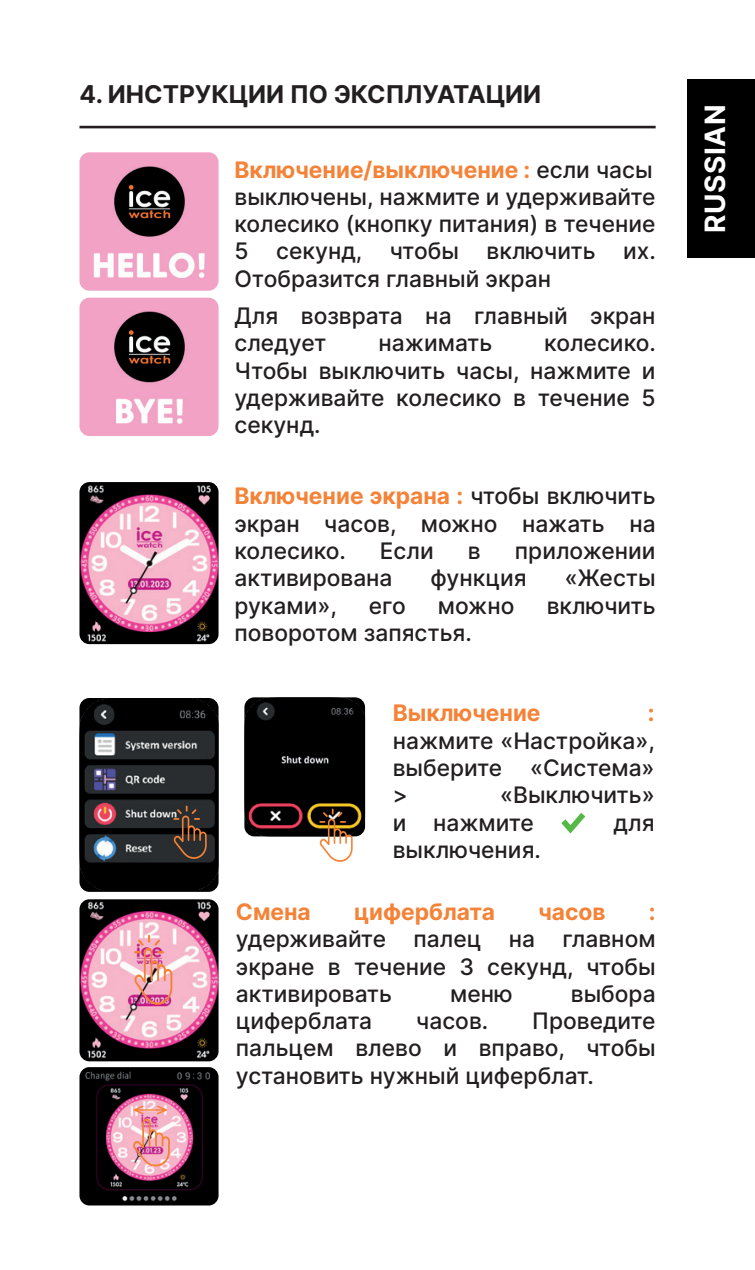
<style>
.page{position:relative;width:755px;height:1270px;background:#fff}
.page>*{position:absolute;margin:0;border:0;box-sizing:border-box;transform-origin:0 0}
.t1{font:700 28px "Inter";letter-spacing:.02em;color:#fff}
.t2{font:700 24.5px "Inter";color:#231f20}
.t3{font:500 22.75px/27.3px "Inter";color:#231f20;text-align:justify}
.t4{font:700 22.75px "Inter";color:#f48237}
.s1{font-weight:700;color:#f48237}
</style>
<div class="page">
<div style="left:687px;top:79px;width:67px;height:179px;background:#000"></div>
<hr style="left:79px;top:126px;width:576px;height:2px;background:#231f20">
<svg style="left:561px;top:813px;width:25px;height:21px"></svg>
<img style="left:244px;top:697px;width:121px;height:139px">
<svg style="left:319px;top:809px;width:33px;height:53px"></svg>
<img style="left:79px;top:698px;width:139px;height:193px">
<img style="left:79px;top:152px;width:139px;height:139px">
<img style="left:79px;top:298px;width:139px;height:138px">
<img style="left:79px;top:482px;width:139px;height:162px">
<img style="left:79px;top:1067px;width:139px;height:138px">
<svg style="left:133px;top:1106px;width:37px;height:60px;background:#eca3a9"></svg>
<img style="left:79px;top:899px;width:139px;height:162px">
<svg style="left:134px;top:935px;width:38px;height:70px;background:#e799a5"></svg>
<svg style="left:173px;top:806px;width:33px;height:53px;background:#4a392d"></svg>
<p class="t2" style="left:79px;top:76px;width:463px">4. ИНСТРУКЦИИ ПО ЭКСПЛУАТАЦИИ</p>
<p class="t3" style="left:234px;top:155px;width:422px;text-align:left"><span class="s1">Включение/выключение :</span> если часы выключены, нажмите и удерживайте колесико (кнопку питания) в течение<br>5 секунд, чтобы включить их.<br>Отобразится главный экран</p>
<p class="t3" style="left:234px;top:302px;width:422px">Для возврата на главный экран следует</p>
<p class="t3" style="left:234px;top:329px;width:422px;text-indent:309px">колесико.<br>Чтобы выключить часы, нажмите и удерживайте колесико в течение 5 секунд.</p>
<p class="t3" style="left:378px;top:329px;width:115px">нажимать</p>
<p class="t3" style="left:234px;top:482px;width:422px"><span class="s1">Включение экрана :</span> чтобы включить экран часов, можно нажать на колесико.</p>
<p class="t3" style="left:379px;top:537px;width:55px">Если</p>
<p class="t3" style="left:467px;top:537px;width:14px">в</p>
<p class="t3" style="left:514px;top:537px;width:142px">приложении</p>
<p class="t3" style="left:234px;top:564px;width:159px">активирована</p>
<p class="t3" style="left:430px;top:564px;width:97px">функция</p>
<p class="t3" style="left:564px;top:564px;width:92px">«Жесты</p>
<p class="t3" style="left:234px;top:591px;width:104px">руками»,</p>
<p class="t3" style="left:368px;top:591px;width:38px">его</p>
<p class="t3" style="left:437px;top:591px;width:78px">можно</p>
<p class="t3" style="left:546px;top:591px;width:110px">включить</p>
<p class="t3" style="left:234px;top:618px;width:239px">поворотом запястья.</p>
<p class="t4" style="left:392px;top:696px;width:149px">Выключение</p>
<p class="t4" style="left:647px;top:696px;width:8px">:</p>
<p class="t3" style="left:392px;top:726px;width:263px">нажмите «Настройка», выберите «Система» &gt;</p>
<p class="t3" style="left:392px;top:781px;width:263px;text-indent:107px">«Выключить» и нажмите</p>
<p class="t3" style="left:613px;top:808px;width:42px">для</p>
<p class="t3" style="left:392px;top:835px;width:150px">выключения.</p>
<p class="t4" style="left:236px;top:895px;width:76px">Смена</p>
<p class="t4" style="left:354px;top:895px;width:142px">циферблата</p>
<p class="t4" style="left:538px;top:895px;width:69px">часов</p>
<p class="t4" style="left:648px;top:895px;width:8px">:</p>
<p class="t3" style="left:236px;top:925px;width:421px">удерживайте палец на главном экране в течение 3 секунд, чтобы активировать</p>
<p class="t3" style="left:450px;top:979px;width:64px">меню</p>
<p class="t3" style="left:570px;top:979px;width:86px">выбора</p>
<p class="t3" style="left:236px;top:1007px;width:137px">циферблата</p>
<p class="t3" style="left:416px;top:1007px;width:74px">часов.</p>
<p class="t3" style="left:236px;top:1007px;width:421px;text-indent:296px">Проведите пальцем влево и вправо, чтобы установить нужный циферблат.</p>
<p class="t1" style="left:694px;top:233px;width:130px;rotate:-90deg">RUSSIAN</p>
</div>
